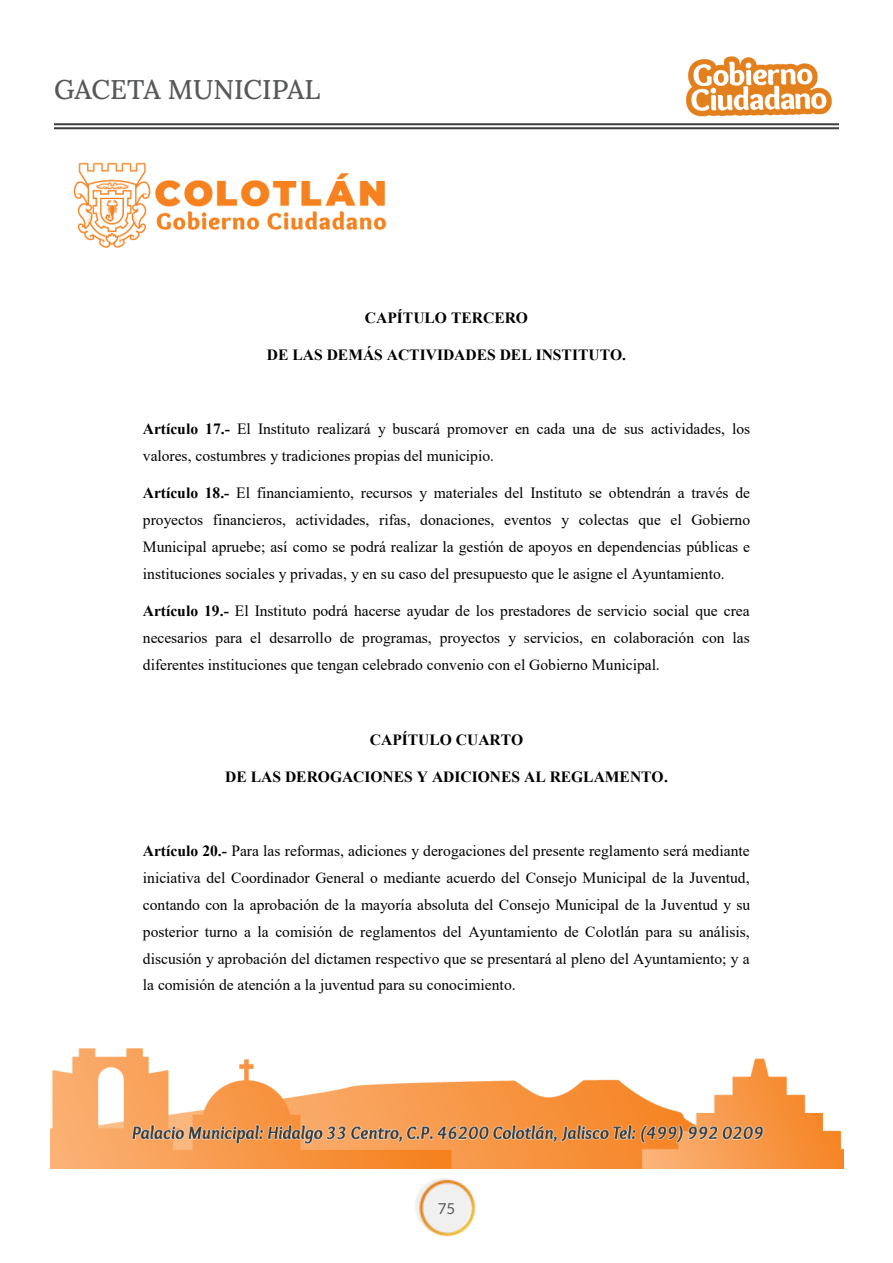
<style>
.page{position:relative;width:893px;height:1263px;background:#fff}
.page>*{position:absolute;margin:0;border:0;box-sizing:border-box;transform-origin:0 0}
.t1{font:27px "Lora";color:#57585a}
.t2{font:15.6px/26.8px "Times New Roman";color:#000;text-align:justify}
.t3{font:700 15.6px "Times New Roman";color:#000}
.t4{font:15px "Lato";color:#231f20}
.s1{font-weight:700}
</style>
<div class="page">
<hr style="left:54px;top:123px;width:785px;height:2px;background:#3e3e3f">
<hr style="left:54px;top:127px;width:785px;height:2px;background:#3e3e3f">
<img style="left:681px;top:56px;width:158px;height:70px">
<img style="left:415px;top:1179px;width:61px;height:58px">
<img style="left:50px;top:162px;width:793px;height:1006px">
<h1 class="t1" style="left:54px;top:69px;width:268px">GACETA MUNICIPAL</h1>
<p class="t3" style="left:365px;top:306px;width:165px">CAPÍTULO TERCERO</p>
<p class="t3" style="left:267px;top:343px;width:361px">DE LAS DEMÁS ACTIVIDADES DEL INSTITUTO.</p>
<p class="t2" style="left:143px;top:415px;width:609px"><span class="s1">Artículo 17.-</span> El Instituto realizará y buscará promover en cada una de sus actividades, los valores, costumbres y tradiciones propias del municipio.</p>
<p class="t2" style="left:143px;top:479px;width:609px"><span class="s1">Artículo 18.-</span> El financiamiento, recursos y materiales del Instituto se obtendrán a través de proyectos financieros, actividades, rifas, donaciones, eventos y colectas que el Gobierno Municipal apruebe; así como se podrá realizar la gestión de apoyos en dependencias públicas e instituciones sociales y privadas, y en su caso del presupuesto que le asigne el Ayuntamiento.</p>
<p class="t2" style="left:143px;top:597px;width:608px"><span class="s1">Artículo 19.-</span> El Instituto podrá hacerse ayudar de los prestadores de servicio social que crea necesarios para el desarrollo de programas, proyectos y servicios, en colaboración con las diferentes instituciones que tengan celebrado convenio con el Gobierno Municipal.</p>
<p class="t3" style="left:370px;top:728px;width:155px">CAPÍTULO CUARTO</p>
<p class="t3" style="left:225px;top:765px;width:444px">DE LAS DEROGACIONES Y ADICIONES AL REGLAMENTO.</p>
<p class="t2" style="left:143px;top:837px;width:609px"><span class="s1">Artículo 20.-</span> Para las reformas, adiciones y derogaciones del presente reglamento será mediante iniciativa del Coordinador General o mediante acuerdo del Consejo Municipal de la Juventud, contando con la aprobación de la mayoría absoluta del Consejo Municipal de la Juventud y su posterior turno a la comisión de reglamentos del Ayuntamiento de Colotlán para su análisis, discusión y aprobación del dictamen respectivo que se presentará al pleno del Ayuntamiento; y a la comisión de atención a la juventud para su conocimiento.</p>
<p class="t4" style="left:438px;top:1201px;width:19px">75</p>
</div>
